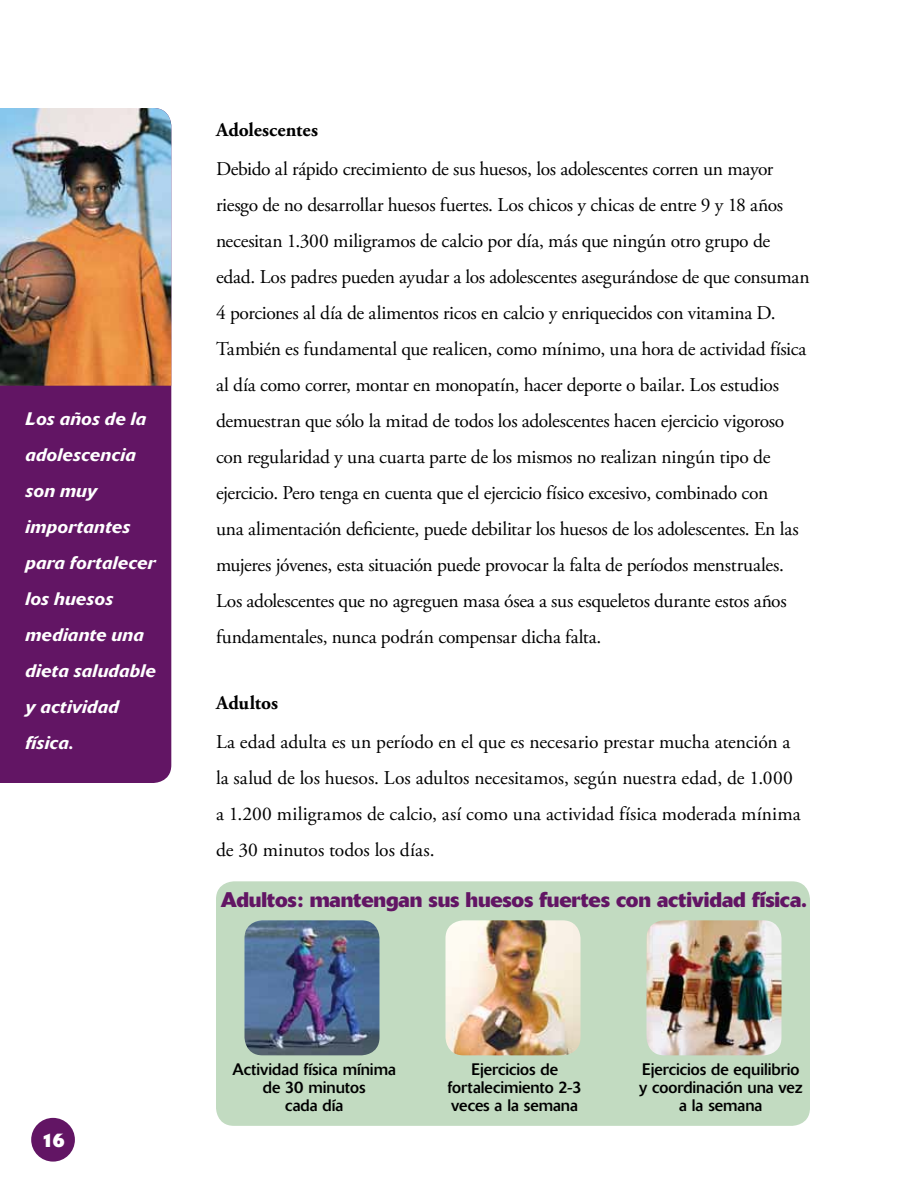
<style>
.page{position:relative;width:918px;height:1188px;background:#fff}
.page>*{position:absolute;margin:0;border:0;box-sizing:border-box;transform-origin:0 0}
.t1{font:700 21px "Delta";letter-spacing:-.005em;color:#621564}
.t2{font:19.5px/36px "Adobe Garamond Pro";letter-spacing:-.015em;color:#000}
.t3{font:700 19.5px "Adobe Garamond Pro";letter-spacing:.005em;color:#000}
.t4{font:700 19.5px "Delta";color:#fff}
.t5{font:italic 500 18px/36px "Delta";letter-spacing:.005em;color:#fff}
.t6{font:16.5px/18px "Delta";color:#000;text-align:center}
</style>
<div class="page">
<div style="left:216px;top:881px;width:594px;height:245px;background:#c2dbc1;border-radius:18px"></div>
<div style="left:31px;top:1118px;width:44px;height:44px;background:#621564;border-radius:50%"></div>
<div style="left:0;top:386px;width:171px;height:397px;background:#621564"></div>
<img style="left:0;top:108px;width:171px;height:278px">
<img style="left:244px;top:920px;width:136px;height:135px">
<img style="left:446px;top:920px;width:134px;height:135px">
<img style="left:646px;top:920px;width:136px;height:135px">
<p class="t5" style="left:26px;top:401px;width:132px">Los años de la adolescencia son muy importantes para fortalecer los huesos mediante una dieta saludable y actividad física.</p>
<p class="t3" style="left:216px;top:118px;width:104px">Adolescentes</p>
<p class="t2" style="left:216px;top:151px;width:595px">Debido al rápido crecimiento de sus huesos, los adolescentes corren un mayor riesgo de no desarrollar huesos fuertes. Los chicos y chicas de entre 9 y 18 años necesitan 1.300 miligramos de calcio por día, más que ningún otro grupo de edad. Los padres pueden ayudar a los adolescentes asegurándose de que consuman 4 porciones al día de alimentos ricos en calcio y enriquecidos con vitamina D.<br>También es fundamental que realicen, como mínimo, una hora de actividad física al día como correr, montar en monopatín, hacer deporte o bailar. Los estudios demuestran que sólo la mitad de todos los adolescentes hacen ejercicio vigoroso con regularidad y una cuarta parte de los mismos no realizan ningún tipo de ejercicio. Pero tenga en cuenta que el ejercicio físico excesivo, combinado con<br>una alimentación deficiente, puede debilitar los huesos de los adolescentes. En las mujeres jóvenes, esta situación puede provocar la falta de períodos menstruales.<br>Los adolescentes que no agreguen masa ósea a sus esqueletos durante estos años fundamentales, nunca podrán compensar dicha falta.</p>
<p class="t3" style="left:216px;top:691px;width:64px">Adultos</p>
<p class="t2" style="left:216px;top:724px;width:586px">La edad adulta es un período en el que es necesario prestar mucha atención a la salud de los huesos. Los adultos necesitamos, según nuestra edad, de 1.000 a 1.200 miligramos de calcio, así como una actividad física moderada mínima de 30 minutos todos los días.</p>
<p class="t1" style="left:221px;top:887px;width:588px">Adultos: mantengan sus huesos fuertes con actividad física.</p>
<p class="t4" style="left:42px;top:1128px;width:25px">16</p>
<p class="t6" style="left:233px;top:1061px;width:165px">Actividad física mínima de 30 minutos<br>cada día</p>
<p class="t6" style="left:447px;top:1061px;width:136px">Ejercicios de fortalecimiento 2-3 veces a la semana</p>
<p class="t6" style="left:639px;top:1061px;width:165px">Ejercicios de equilibrio y coordinación una vez a la semana</p>
</div>
